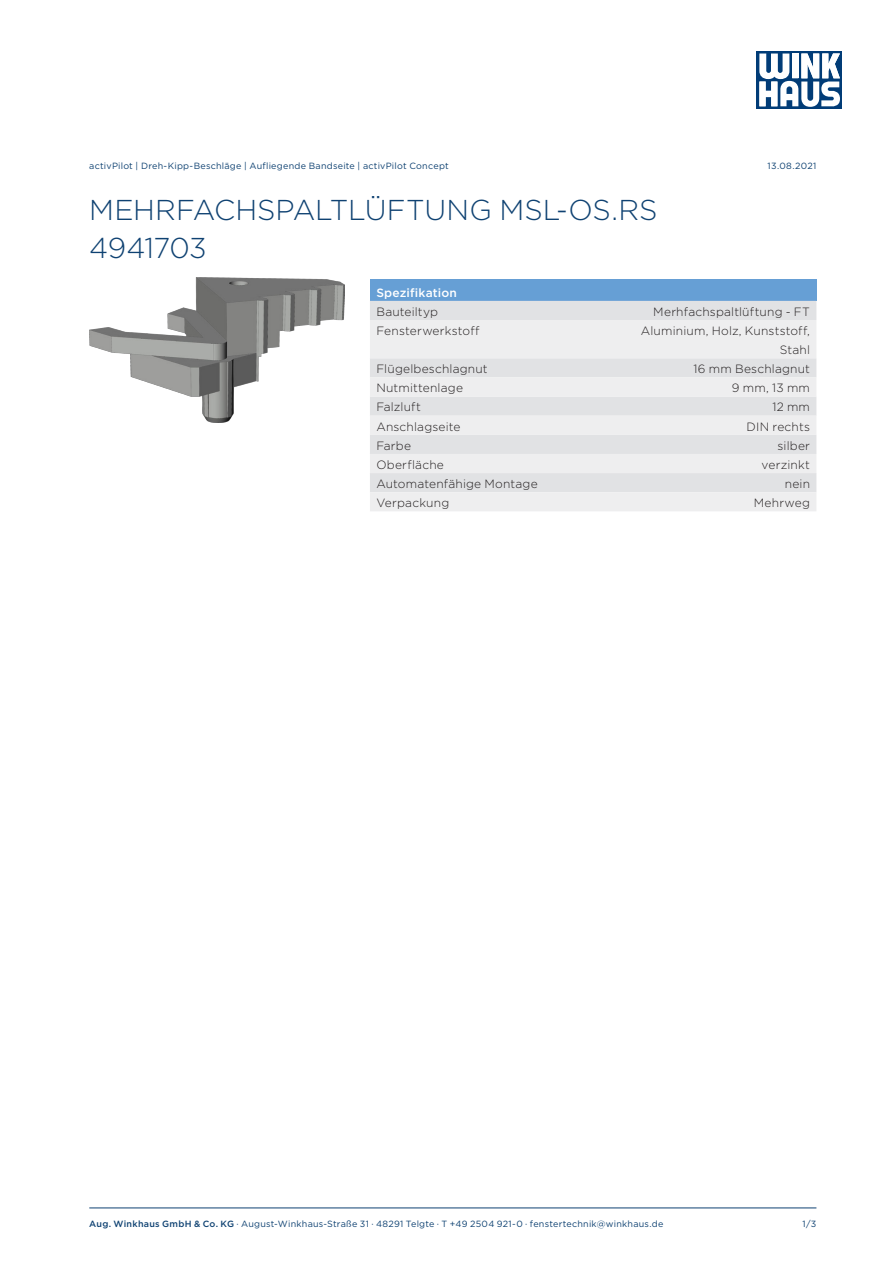
<style>
.page{position:relative;width:893px;height:1263px;background:#fff}
.page>*{position:absolute;margin:0;border:0;box-sizing:border-box;transform-origin:0 0}
.Headline{font:300 28.65px/38.2px "Gotham";letter-spacing:-.005em;color:#0f4272}
.Datenzelle_links{font:300 12px "Gotham";letter-spacing:.015em;color:#231f20}
.Datenzelle_rechts{font:300 12px/19.2px "Gotham";letter-spacing:.015em;color:#231f20;text-align:right}
.Headerzelle{font:500 12px "Gotham";letter-spacing:.015em;color:#fff}
.Fußzeile{font:9px "Gotham";letter-spacing:.025em;color:#0f4272}
.Kopfzeile{font:9px "Gotham";letter-spacing:.025em;color:#0f4272}
.s1{font-weight:500}
</style>
<div class="page">
<div style="left:757px;top:51px;width:85px;height:58px;background:#013c77"></div>
<svg style="left:759px;top:53px;width:81px;height:54px"></svg>
<hr style="left:89px;top:1208px;width:727px;height:1px;background:#0f4272">
<img style="left:89px;top:277px;width:255px;height:145px">
<div style="left:370px;top:280px;width:446px;height:21px;background:#669fd5"></div>
<div style="left:370px;top:301px;width:446px;height:19px;background:#e1e2e4"></div>
<svg style="left:370px;top:320px;width:446px;height:191px;background:#e8e9ea"></svg>
<p class="Kopfzeile" style="left:89px;top:160px;width:361px">activPilot | Dreh-Kipp-Beschläge | Aufliegende Bandseite | activPilot Concept</p>
<p class="Kopfzeile" style="left:768px;top:160px;width:50px">13.08.2021</p>
<p class="Headline" style="left:89px;top:190px;width:570px">MEHRFACHSPALTLÜFTUNG MSL-OS.RS<br>4941703</p>
<p class="Headerzelle" style="left:376px;top:284px;width:82px">Spezifikation</p>
<p class="Datenzelle_links" style="left:376px;top:304px;width:63px">Bauteiltyp</p>
<p class="Datenzelle_rechts" style="left:653px;top:302px;width:158px">Merhfachspaltlüftung - FT</p>
<p class="Datenzelle_links" style="left:376px;top:323px;width:105px">Fensterwerkstoff</p>
<p class="Datenzelle_rechts" style="left:641px;top:321px;width:171px">Aluminium, Holz, Kunststoff,<br>Stahl</p>
<p class="Datenzelle_links" style="left:376px;top:361px;width:113px">Flügelbeschlagnut</p>
<p class="Datenzelle_rechts" style="left:693px;top:359px;width:118px">16 mm Beschlagnut</p>
<p class="Datenzelle_links" style="left:376px;top:380px;width:88px">Nutmittenlage</p>
<p class="Datenzelle_rechts" style="left:732px;top:378px;width:80px">9 mm, 13 mm</p>
<p class="Datenzelle_links" style="left:376px;top:400px;width:46px">Falzluft</p>
<p class="Datenzelle_rechts" style="left:772px;top:397px;width:39px">12 mm</p>
<p class="Datenzelle_links" style="left:376px;top:419px;width:86px">Anschlagseite</p>
<p class="Datenzelle_rechts" style="left:747px;top:416px;width:65px">DIN rechts</p>
<p class="Datenzelle_links" style="left:376px;top:438px;width:36px">Farbe</p>
<p class="Datenzelle_rechts" style="left:778px;top:435px;width:34px">silber</p>
<p class="Datenzelle_links" style="left:376px;top:457px;width:69px">Oberfläche</p>
<p class="Datenzelle_rechts" style="left:761px;top:455px;width:50px">verzinkt</p>
<p class="Datenzelle_links" style="left:376px;top:476px;width:163px">Automatenfähige Montage</p>
<p class="Datenzelle_rechts" style="left:785px;top:474px;width:27px">nein</p>
<p class="Datenzelle_links" style="left:376px;top:495px;width:74px">Verpackung</p>
<p class="Datenzelle_rechts" style="left:754px;top:493px;width:58px">Mehrweg</p>
<p class="Fußzeile" style="left:89px;top:1218px;width:576px"><span class="s1">Aug. Winkhaus GmbH &amp; Co. KG</span> ∙ August-Winkhaus-Straße 31 ∙ 48291 Telgte ∙ T +49 2504 921-0 ∙ fenstertechnik@winkhaus.de</p>
<p class="Fußzeile" style="left:803px;top:1218px;width:15px">1/3</p>
</div>
